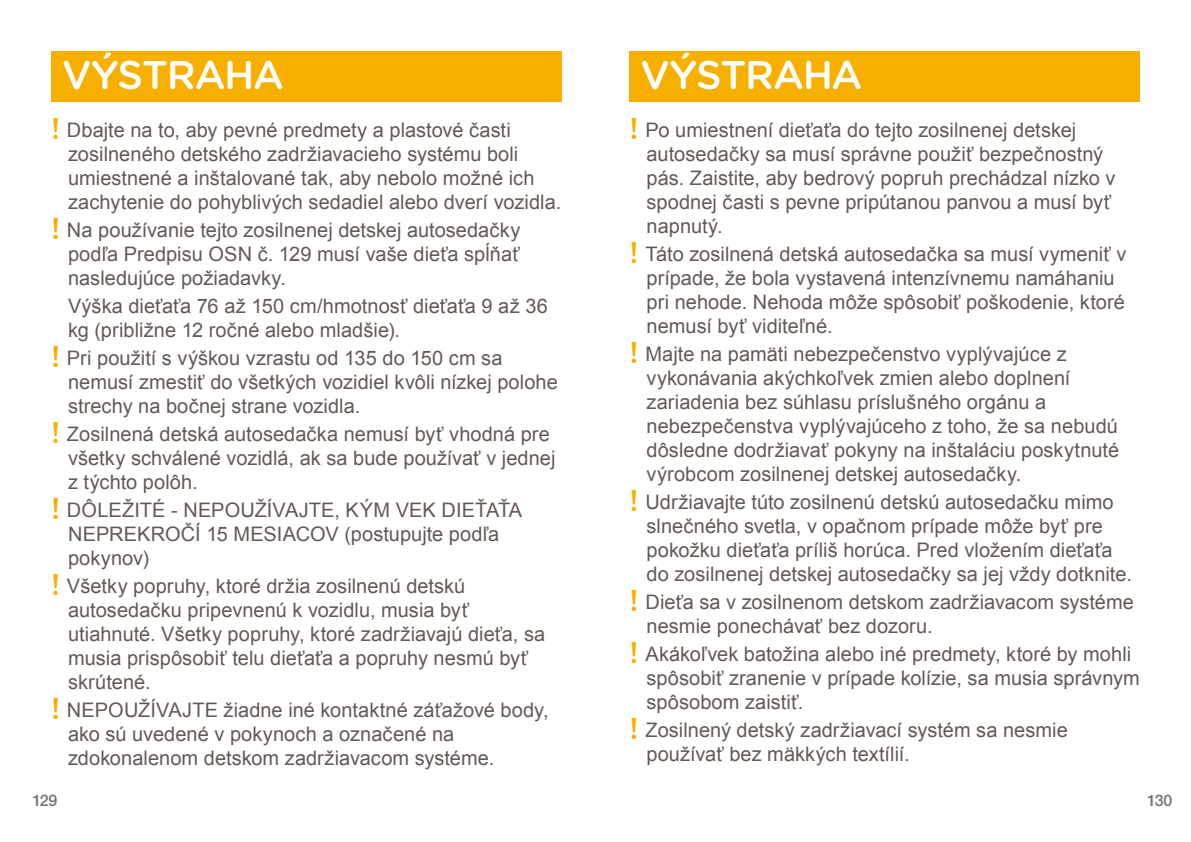
<style>
.page{position:relative;width:1191px;height:842px;background:#fff}
.page>*{position:absolute;margin:0;border:0;box-sizing:border-box;transform-origin:0 0}
.t1{font:500 40px "Gotham Rounded";letter-spacing:-.03em;color:#fff}
.t2{font:20px/24px "Arial";color:#635a57}
.t3{font:500 16px "Helvetica Neue LT Std";letter-spacing:-.05em;color:#767575}
.s1{font-family:"Gotham Rounded";font-weight:500;font-size:30px;color:#f7af00}
</style>
<div class="page">
<div style="left:629px;top:51px;width:511px;height:51px;background:#f7af00"></div>
<div style="left:51px;top:51px;width:510px;height:51px;background:#f7af00"></div>
<h1 class="t1" style="left:62px;top:46px;width:223px">VÝSTRAHA</h1>
<p class="t2" style="left:68px;top:118px;width:495px;text-indent:-17px"><span class="s1">!</span> Dbajte na to, aby pevné predmety a plastové časti zosilneného detského zadržiavacieho systému boli umiestnené a inštalované tak, aby nebolo možné ich zachytenie do pohyblivých sedadiel alebo dverí vozidla.</p>
<p class="t2" style="left:68px;top:218px;width:454px;text-align:justify;text-indent:-17px"><span class="s1">!</span> Na používanie tejto zosilnenej detskej autosedačky podľa Predpisu OSN č. 129 musí vaše dieťa spĺňať nasledujúce požiadavky.</p>
<p class="t2" style="left:68px;top:294px;width:481px">Výška dieťaťa 76 až 150 cm/hmotnosť dieťaťa 9 až 36 kg (približne 12 ročné alebo mladšie).</p>
<p class="t2" style="left:68px;top:346px;width:491px;text-indent:-17px"><span class="s1">!</span> Pri použití s výškou vzrastu od 135 do 150 cm sa nemusí zmestiť do všetkých vozidiel kvôli nízkej polohe strechy na bočnej strane vozidla.</p>
<p class="t2" style="left:68px;top:422px;width:489px;text-indent:-17px"><span class="s1">!</span> Zosilnená detská autosedačka nemusí byť vhodná pre všetky schválené vozidlá, ak sa bude používať v jednej z týchto polôh.</p>
<p class="t2" style="left:68px;top:498px;width:455px;text-indent:-17px"><span class="s1">!</span> DÔLEŽITÉ - NEPOUŽÍVAJTE, KÝM VEK DIEŤAŤA<br>NEPREKROČÍ 15 MESIACOV (postupujte podľa pokynov)</p>
<p class="t2" style="left:68px;top:574px;width:479px;text-indent:-17px"><span class="s1">!</span> Všetky popruhy, ktoré držia zosilnenú detskú autosedačku pripevnenú k vozidlu, musia byť utiahnuté. Všetky popruhy, ktoré zadržiavajú dieťa, sa musia prispôsobiť telu dieťaťa a popruhy nesmú byť skrútené.</p>
<p class="t2" style="left:68px;top:698px;width:482px;text-indent:-17px"><span class="s1">!</span> NEPOUŽÍVAJTE žiadne iné kontaktné záťažové body, ako sú uvedené v pokynoch a označené na zdokonalenom detskom zadržiavacom systéme.</p>
<h1 class="t1" style="left:640px;top:46px;width:223px">VÝSTRAHA</h1>
<p class="t2" style="left:646px;top:118px;width:470px;text-indent:-17px"><span class="s1">!</span> Po umiestnení dieťaťa do tejto zosilnenej detskej autosedačky sa musí správne použiť bezpečnostný pás. Zaistite, aby bedrový popruh prechádzal nízko v spodnej časti s pevne pripútanou panvou a musí byť napnutý.</p>
<p class="t2" style="left:646px;top:242px;width:481px;text-indent:-17px"><span class="s1">!</span> Táto zosilnená detská autosedačka sa musí vymeniť v prípade, že bola vystavená intenzívnemu namáhaniu pri nehode. Nehoda môže spôsobiť poškodenie, ktoré nemusí byť viditeľné.</p>
<p class="t2" style="left:646px;top:342px;width:474px;text-indent:-17px"><span class="s1">!</span> Majte na pamäti nebezpečenstvo vyplývajúce z vykonávania akýchkoľvek zmien alebo doplnení zariadenia bez súhlasu príslušného orgánu a nebezpečenstva vyplývajúceho z toho, že sa nebudú dôsledne dodržiavať pokyny na inštaláciu poskytnuté výrobcom zosilnenej detskej autosedačky.</p>
<p class="t2" style="left:646px;top:490px;width:487px;text-indent:-17px"><span class="s1">!</span> Udržiavajte túto zosilnenú detskú autosedačku mimo slnečného svetla, v opačnom prípade môže byť pre pokožku dieťaťa príliš horúca. Pred vložením dieťaťa do zosilnenej detskej autosedačky sa jej vždy dotknite.</p>
<p class="t2" style="left:646px;top:590px;width:489px;text-indent:-17px"><span class="s1">!</span> Dieťa sa v zosilnenom detskom zadržiavacom systéme nesmie ponechávať bez dozoru.</p>
<p class="t2" style="left:646px;top:642px;width:495px;text-indent:-17px"><span class="s1">!</span> Akákoľvek batožina alebo iné predmety, ktoré by mohli spôsobiť zranenie v prípade kolízie, sa musia správnym spôsobom zaistiť.</p>
<p class="t2" style="left:646px;top:718px;width:423px;text-indent:-17px"><span class="s1">!</span> Zosilnený detský zadržiavací systém sa nesmie používať bez mäkkých textílií.</p>
<p class="t3" style="left:32px;top:791px;width:26px">129</p>
<p class="t3" style="left:1147px;top:791px;width:27px">130</p>
</div>
